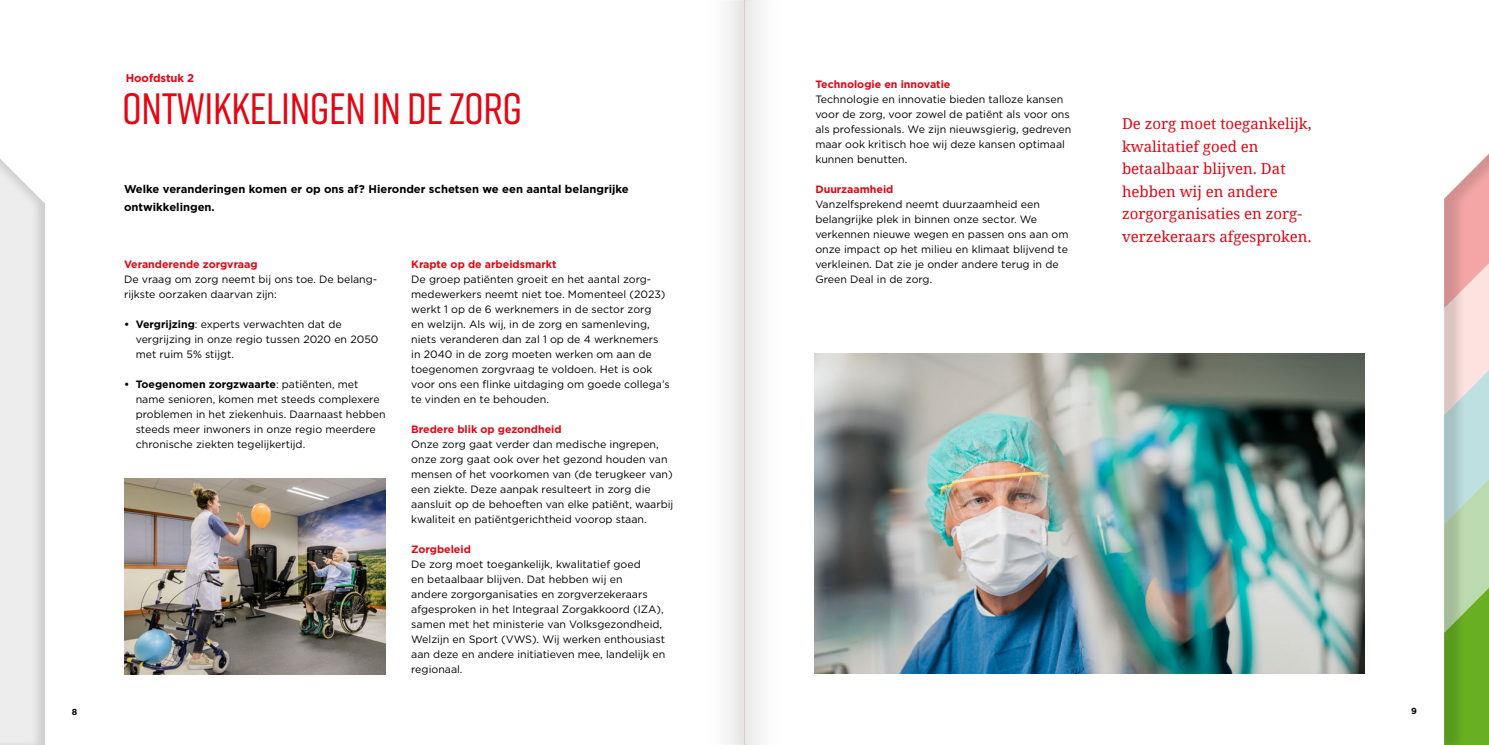
<style>
.page{position:relative;width:1489px;height:745px;background:#fff}
.page>*{position:absolute;margin:0;border:0;box-sizing:border-box;transform-origin:0 0}
.t1{font:500 43.75px "Rift";letter-spacing:-.01em;color:#e30613}
.t2{font:15px/22.5px "Droid Serif";color:#e30613}
.t3{font:700 11.25px/18.8px "Gotham";color:#000}
.t4{font:700 11.25px "Gotham";letter-spacing:-.01em;color:#e30613}
.t5{font:10.62px/15px "Gotham";color:#000}
.t6{font:700 10.62px "Gotham";color:#e30613}
.t7{font:700 8.75px "Gotham";color:#000}
.s1{font-weight:700}
</style>
<div class="page">
<div style="left:0;top:150px;width:56px;height:594px;background:#000;opacity:.13"></div>
<svg style="left:814px;top:155px;width:674px;height:589px"></svg>
<img style="left:814px;top:354px;width:550px;height:318px">
<img style="left:125px;top:478px;width:260px;height:195px">
<div style="left:727px;top:2px;width:33px;height:740px;background:#eee"></div>
<p class="t4" style="left:126px;top:70px;width:70px">Hoofdstuk 2</p>
<h1 class="t1" style="left:122px;top:78px;width:401px">ONTWIKKELINGEN IN DE ZORG</h1>
<p class="t3" style="left:124px;top:179px;width:506px">Welke veranderingen komen er op ons af? Hieronder schetsen we een aantal belangrijke ontwikkelingen.</p>
<p class="t6" style="left:124px;top:257px;width:135px">Veranderende zorgvraag</p>
<p class="t5" style="left:124px;top:271px;width:255px">De vraag om zorg neemt bij ons toe. De belang&shy;rijkste oorzaken daarvan zijn:</p>
<p class="t5" style="left:136px;top:316px;width:244px;text-indent:-12px"><span class="s1">• Vergrijzing</span>: experts verwachten dat de vergrijzing in onze regio tussen 2020 en 2050 met ruim 5% stijgt.</p>
<p class="t5" style="left:136px;top:376px;width:251px;text-indent:-12px"><span class="s1">• Toegenomen zorgzwaarte</span>: patiënten, met name senioren, komen met steeds complexere problemen in het ziekenhuis. Daarnaast hebben steeds meer inwoners in onze regio meerdere chronische ziekten tegelijkertijd.</p>
<p class="t6" style="left:411px;top:257px;width:147px">Krapte op de arbeidsmarkt</p>
<p class="t5" style="left:411px;top:271px;width:260px">De groep patiënten groeit en het aantal zorg&shy;medewerkers neemt niet toe. Momenteel (2023) werkt 1 op de 6 werknemers in de sector zorg<br>en welzijn. Als wij, in de zorg en samenleving, niets veranderen dan zal 1 op de 4 werknemers in 2040 in de zorg moeten werken om aan de toegenomen zorgvraag te voldoen. Het is ook voor ons een flinke uitdaging om goede collega’s te vinden en te behouden.</p>
<p class="t6" style="left:411px;top:422px;width:152px">Bredere blik op gezondheid</p>
<p class="t5" style="left:411px;top:436px;width:264px">Onze zorg gaat verder dan medische ingrepen, onze zorg gaat ook over het gezond houden van mensen of het voorkomen van (de terugkeer van) een ziekte. Deze aanpak resulteert in zorg die aansluit op de behoeften van elke patiënt, waarbij kwaliteit en patiëntgerichtheid voorop staan.</p>
<p class="t6" style="left:411px;top:542px;width:61px">Zorgbeleid</p>
<p class="t5" style="left:411px;top:556px;width:256px">De zorg moet toegankelijk, kwalitatief goed<br>en betaalbaar blijven. Dat hebben wij en<br>andere zorgorganisaties en zorgverzekeraars afgesproken in het Integraal Zorgakkoord (IZA), samen met het ministerie van Volksgezondheid, Welzijn en Sport (VWS). Wij werken enthousiast aan deze en andere initiatieven mee, landelijk en regionaal.</p>
<p class="t6" style="left:815px;top:77px;width:136px">Technologie en innovatie</p>
<p class="t5" style="left:815px;top:91px;width:257px">Technologie en innovatie bieden talloze kansen voor de zorg, voor zowel de patiënt als voor ons als professionals. We zijn nieuwsgierig, gedreven maar ook kritisch hoe wij deze kansen optimaal kunnen benutten.</p>
<p class="t6" style="left:815px;top:182px;width:80px">Duurzaamheid</p>
<p class="t5" style="left:815px;top:196px;width:255px">Vanzelfsprekend neemt duurzaamheid een belangrijke plek in binnen onze sector. We verkennen nieuwe wegen en passen ons aan om onze impact op het milieu en klimaat blijvend te verkleinen. Dat zie je onder andere terug in de Green Deal in de zorg.</p>
<h2 class="t2" style="left:1121px;top:112px;width:191px">De zorg moet toegankelijk, kwalitatief goed en betaalbaar blijven. Dat hebben wij en andere zorgorganisaties en zorg&shy;verzekeraars afgesproken.</h2>
<p class="t7" style="left:72px;top:705px;width:7px">8</p>
<p class="t7" style="left:1410px;top:704px;width:7px">9</p>
</div>
